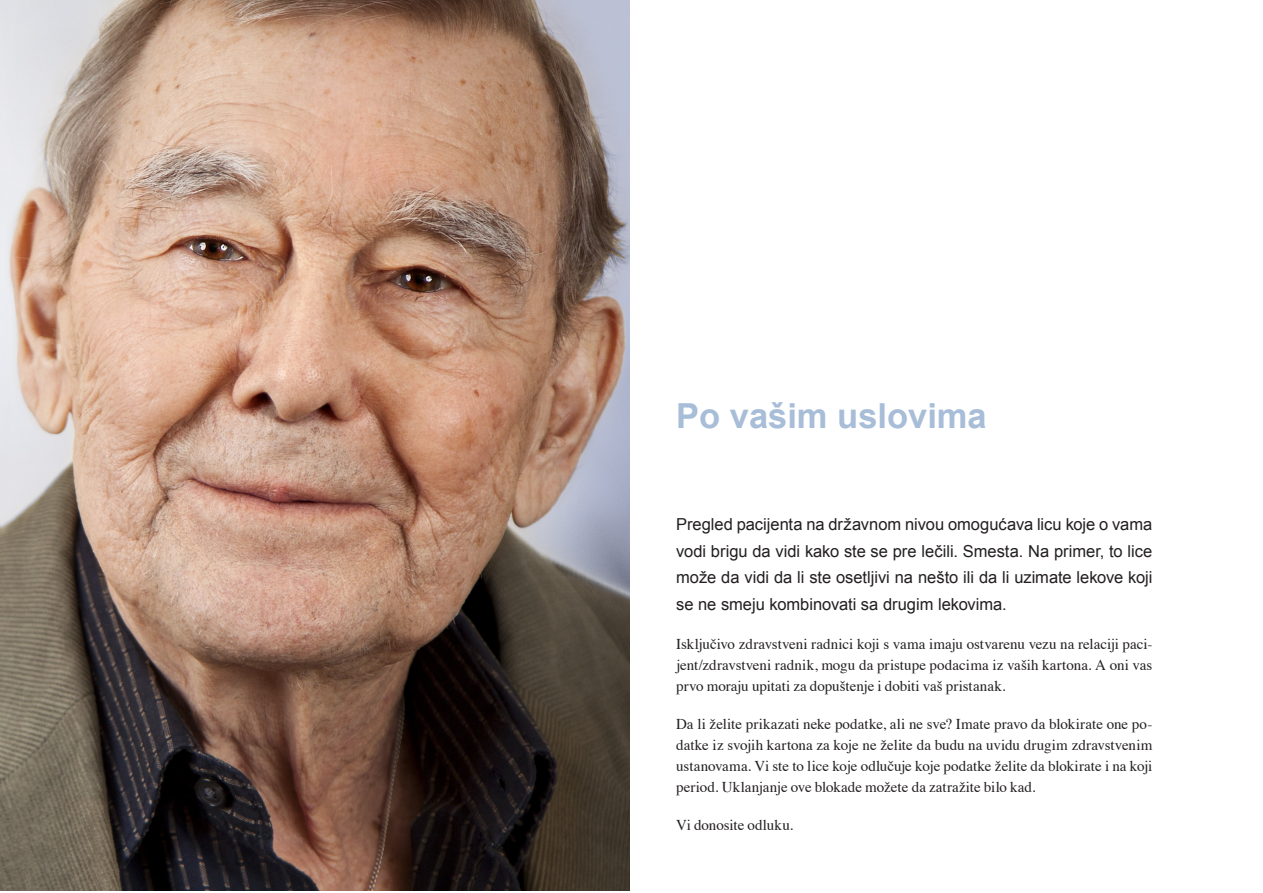
<style>
.page{position:relative;width:1263px;height:893px;background:#fff}
.page>*{position:absolute;margin:0;border:0;box-sizing:border-box;transform-origin:0 0}
.t1{font:700 34.5px "Arial";color:#a8bdd8}
.t2{font:16.5px/27px "Arial";letter-spacing:-.005em;color:#231f20;text-align:justify}
.t3{font:15px/21px "Times";color:#231f20;text-align:justify}
</style>
<div class="page">
<img style="left:0;top:0;width:629px;height:890px">
<p class="t1" style="left:676px;top:393px;width:312px">Po vašim uslovima</p>
<p class="t2" style="left:676px;top:510px;width:478px">Pregled pacijenta na državnom nivou omogućava licu koje o vama vodi brigu da vidi kako ste se pre lečili. Smesta. Na primer, to lice može da vidi da li ste osetljivi na nešto ili da li uzimate lekove koji se ne smeju kombinovati sa drugim lekovima.</p>
<p class="t3" style="left:676px;top:632px;width:478px">Isključivo zdravstveni radnici koji s vama imaju ostvarenu vezu na relaciji paci&shy;jent/zdravstveni radnik, mogu da pristupe podacima iz vaših kartona. A oni vas prvo moraju upitati za dopuštenje i dobiti vaš pristanak.</p>
<p class="t3" style="left:676px;top:712px;width:478px">Da li želite prikazati neke podatke, ali ne sve? Imate pravo da blokirate one po&shy;datke iz svojih kartona za koje ne želite da budu na uvidu drugim zdravstvenim ustanovama. Vi ste to lice koje odlučuje koje podatke želite da blokirate i na koji period. Uklanjanje ove blokade možete da zatražite bilo kad.</p>
<p class="t3" style="left:676px;top:813px;width:119px">Vi donosite odluku.</p>
</div>
